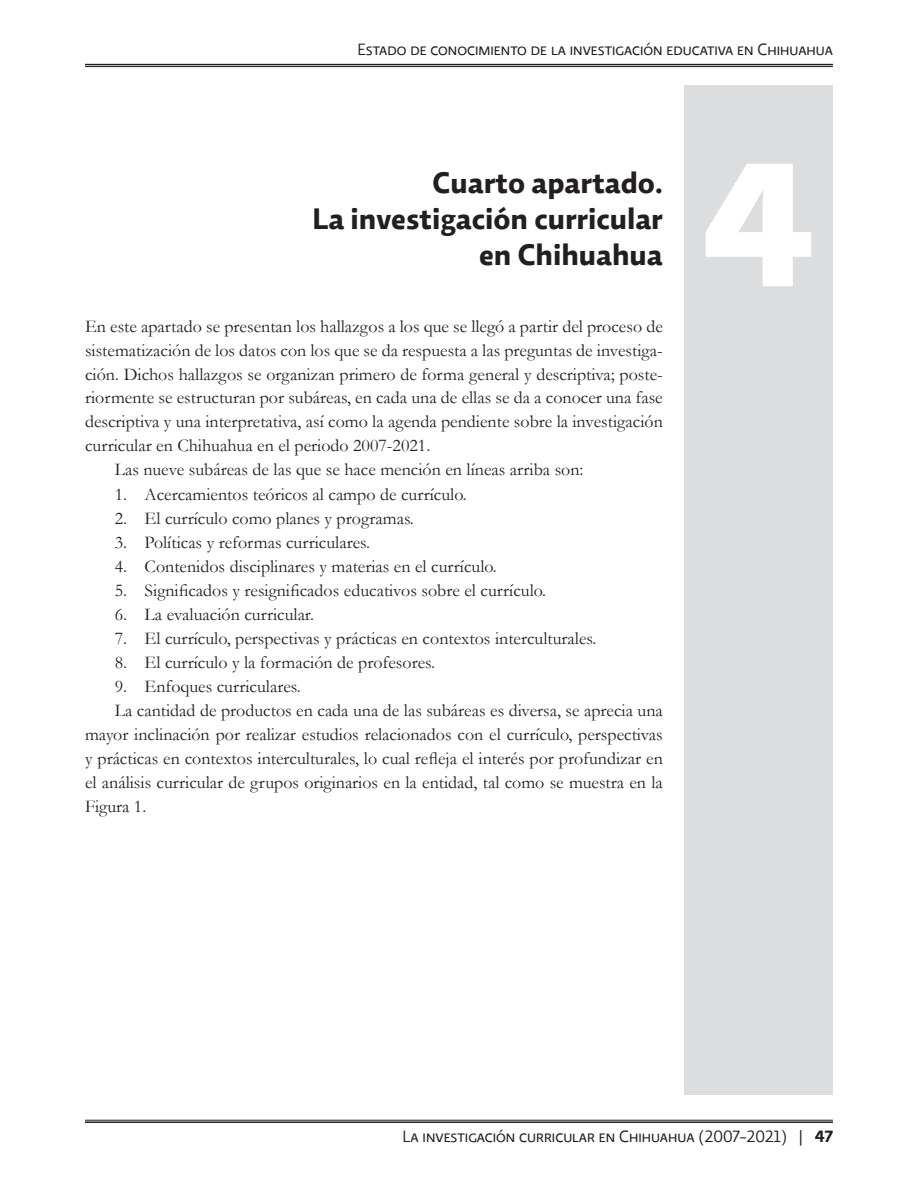
<style>
.page{position:relative;width:918px;height:1188px;background:#fff}
.page>*{position:absolute;margin:0;border:0;box-sizing:border-box;transform-origin:0 0}
.t1{font:900 180px "Relato Sans OT";color:#fff}
.Titulo{font:700 30px "Relato Sans OT";color:#231f20}
.Cuerpo{font:18px/24px "Garamond";color:#231f20;text-align:justify}
.French1{font:18px "Garamond";color:#231f20}
.t2{font:16.5px "Relato Sans OT";letter-spacing:.055em;color:#231f20}
.t3{font:16.5px "Relato Sans OT";color:#231f20}
.s1{font-weight:700}
</style>
<div class="page">
<hr style="left:85px;top:1120px;width:748px;height:1px;background:#231f20">
<hr style="left:85px;top:1121px;width:748px;height:2px;background:#231f20">
<hr style="left:85px;top:64px;width:748px;height:1px;background:#231f20">
<hr style="left:85px;top:66px;width:748px;height:1px;background:#231f20">
<div style="left:684px;top:85px;width:149px;height:1009px;background:#dcdddf"></div>
<p class="t2" style="left:358px;top:40px;width:477px">Estado de conocimiento de la investigación educativa en Chihuahua</p>
<p class="Titulo" style="left:433px;top:164px;width:232px">Cuarto apartado.</p>
<p class="Titulo" style="left:312px;top:200px;width:352px">La investigación curricular</p>
<p class="Titulo" style="left:479px;top:236px;width:185px">en Chihuahua</p>
<p class="Cuerpo" style="left:85px;top:313px;width:579px">En este apartado se presentan los hallazgos a los que se llegó a partir del proceso de sistematización de los datos con los que se da respuesta a las preguntas de investiga&shy;ción. Dichos hallazgos se organizan primero de forma general y descriptiva; poste&shy;riormente se estructuran por subáreas, en cada una de ellas se da a conocer una fase descriptiva y una interpretativa, así como la agenda pendiente sobre la investigación curricular en Chihuahua en el periodo 2007-2021.</p>
<p class="Cuerpo" style="left:115px;top:457px;width:470px">Las nueve subáreas de las que se hace mención en líneas arriba son:</p>
<p class="French1" style="left:115px;top:482px;width:353px">1. Acercamientos teóricos al campo de currículo.</p>
<p class="French1" style="left:115px;top:506px;width:301px">2. El currículo como planes y programas.</p>
<p class="French1" style="left:115px;top:530px;width:257px">3. Políticas y reformas curriculares.</p>
<p class="French1" style="left:115px;top:554px;width:383px">4. Contenidos disciplinares y materias en el currículo.</p>
<p class="French1" style="left:115px;top:578px;width:433px">5. Significados y resignificados educativos sobre el currículo.</p>
<p class="French1" style="left:115px;top:602px;width:201px">6. La evaluación curricular.</p>
<p class="French1" style="left:115px;top:626px;width:483px">7. El currículo, perspectivas y prácticas en contextos interculturales.</p>
<p class="French1" style="left:115px;top:650px;width:322px">8. El currículo y la formación de profesores.</p>
<p class="French1" style="left:115px;top:674px;width:187px">9. Enfoques curriculares.</p>
<p class="Cuerpo" style="left:85px;top:697px;width:579px;text-indent:30px">La cantidad de productos en cada una de las subáreas es diversa, se aprecia una mayor inclinación por realizar estudios relacionados con el currículo, perspectivas y prácticas en contextos interculturales, lo cual refleja el interés por profundizar en el análisis curricular de grupos originarios en la entidad, tal como se muestra en la Figura 1.</p>
<p class="t1" style="left:701px;top:112px;width:115px">4</p>
<p class="t3" style="left:403px;top:1127px;width:432px">La investigación curricular en Chihuahua (2007-2021) | <span class="s1">47</span></p>
</div>
